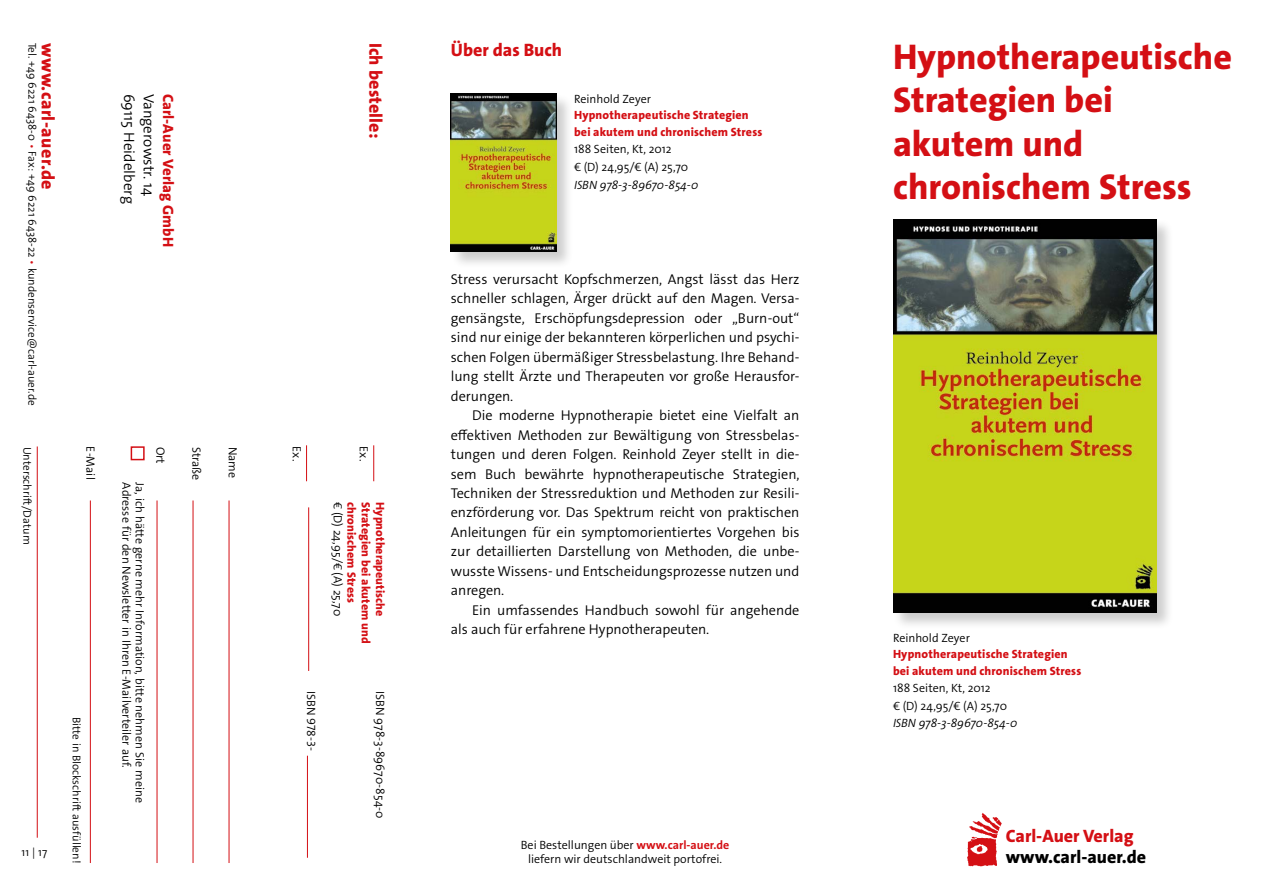
<style>
.page{position:relative;width:1263px;height:893px;background:#fff}
.page>*{position:absolute;margin:0;border:0;box-sizing:border-box;transform-origin:0 0}
.t1{font:800 36px/43.2px "The Sans Os F";color:#d40f14}
.t2{font:800 18px "The Sans Os F";letter-spacing:.005em;color:#d40f14}
.t3{font:800 18px "The Sans Os F";color:#000}
.t4{font:800 18px "The Sans Os F";letter-spacing:.025em;color:#d40f14}
.t5{font:300 15px "The Sans Os F";letter-spacing:.005em;color:#000}
.t6{font:800 15px "The Sans Os F";letter-spacing:.005em;color:#d40f14}
.t7{font:300 14.25px/19.5px "The Sans Os F";color:#000;text-align:justify}
.t8{font:300 12px/17.7px "The Sans Os F";color:#000}
.t9{font:800 12px/16.5px "The Sans Os F";letter-spacing:.01em;color:#d40f14}
.t10{font:italic 300 12px "The Sans Os F";color:#000}
.t11{font:300 11.25px "The Sans Os F";color:#000}
.s1{color:#d40f14}
.s2{font-weight:700;color:#d40f14}
</style>
<div class="page">
<div style="left:892px;top:219px;width:282px;height:411px;background:#000;opacity:.2"></div>
<img style="left:893px;top:219px;width:263px;height:393px">
<hr style="left:307px;top:756px;width:1px;height:102px;background:#d40f14">
<hr style="left:229px;top:500px;width:1px;height:363px;background:#d40f14">
<hr style="left:193px;top:500px;width:1px;height:363px;background:#d40f14">
<hr style="left:157px;top:500px;width:1px;height:363px;background:#d40f14">
<div style="left:131px;top:446px;width:14px;height:14px;border:2px solid #d40f14"></div>
<hr style="left:90px;top:500px;width:1px;height:363px;background:#d40f14">
<hr style="left:37px;top:446px;width:1px;height:392px;background:#d40f14">
<hr style="left:373px;top:445px;width:1px;height:36px;background:#d40f14">
<hr style="left:306px;top:445px;width:1px;height:36px;background:#d40f14">
<hr style="left:308px;top:507px;width:1px;height:164px;background:#d40f14">
<div style="left:450px;top:93px;width:124px;height:176px;background:#000;opacity:.2"></div>
<img style="left:451px;top:94px;width:105px;height:158px">
<img style="left:967px;top:812px;width:35px;height:55px">
<p class="t11" style="left:39px;top:43px;width:365px;rotate:90deg">Tel. +49 6221 6438-0 <span class="s1">•</span> Fax: +49 6221 6438-22 <span class="s1">•</span> kundenservice@carl-auer.de</p>
<p class="t4" style="left:60px;top:43px;width:149px;rotate:90deg">www.carl-auer.de</p>
<p class="t2" style="left:387px;top:43px;width:97px;rotate:90deg">Ich bestelle:</p>
<p class="t5" style="left:139px;top:94px;width:112px;rotate:90deg">69115 Heidelberg</p>
<p class="t5" style="left:158px;top:94px;width:104px;rotate:90deg">Vangerowstr. 14</p>
<p class="t6" style="left:178px;top:94px;width:155px;rotate:90deg">Carl-Auer Verlag GmbH</p>
<p class="t8" style="left:169px;top:446px;width:19px;rotate:90deg">Ort</p>
<p class="t8" style="left:205px;top:446px;width:35px;rotate:90deg">Straße</p>
<p class="t8" style="left:241px;top:446px;width:33px;rotate:90deg">Name</p>
<p class="t11" style="left:34px;top:446px;width:99px;rotate:90deg">Unterschrift/Datum</p>
<p class="t8" style="left:306px;top:446px;width:16px;rotate:90deg">Ex.</p>
<p class="t8" style="left:373px;top:446px;width:16px;rotate:90deg">Ex.</p>
<p class="t8" style="left:99px;top:446px;width:35px;rotate:90deg">E-Mail</p>
<p class="t8" style="left:135px;top:482px;width:287px;rotate:90deg">Adresse für den Newsletter in Ihren E-Mailverteiler auf.</p>
<p class="t8" style="left:149px;top:482px;width:322px;rotate:90deg">Ja, ich hätte gerne mehr Information, bitte nehmen Sie meine</p>
<p class="t8" style="left:347px;top:502px;width:116px;rotate:90deg">€ (D) 24,95/€ (A) 25,70</p>
<p class="t9" style="left:360px;top:502px;width:102px;rotate:90deg">chronischem Stress</p>
<p class="t9" style="left:374px;top:502px;width:143px;rotate:90deg">Strategien bei akutem und</p>
<p class="t9" style="left:388px;top:502px;width:116px;rotate:90deg">Hypnotherapeutische</p>
<p class="t8" style="left:320px;top:691px;width:61px;rotate:90deg">ISBN 978-3-</p>
<p class="t8" style="left:389px;top:691px;width:129px;rotate:90deg">ISBN 978-3-89670-854-0</p>
<p class="t11" style="left:84px;top:717px;width:148px;rotate:90deg">Bitte in Blockschrift ausfüllen!</p>
<p class="t11" style="left:21px;top:845px;width:27px">11 | 17</p>
<p class="t2" style="left:451px;top:38px;width:113px">Über das Buch</p>
<p class="t8" style="left:574px;top:90px;width:78px">Reinhold Zeyer</p>
<p class="t9" style="left:574px;top:107px;width:190px">Hypnotherapeutische Strategien bei akutem und chronischem Stress</p>
<p class="t8" style="left:574px;top:141px;width:116px">188 Seiten, Kt, 2012<br>€ (D) 24,95/€ (A) 25,70</p>
<p class="t10" style="left:574px;top:177px;width:126px">ISBN 978-3-89670-854-0</p>
<p class="t7" style="left:451px;top:269px;width:350px">Stress verursacht Kopfschmerzen, Angst lässt das Herz schneller schlagen, Ärger drückt auf den Magen. Versa&shy;gensängste, Erschöpfungsdepression oder „Burn-out“ sind nur einige der bekannteren körperlichen und psychi&shy;schen Folgen übermäßiger Stressbelastung. Ihre Behand&shy;lung stellt Ärzte und Therapeuten vor große Herausfor&shy;derungen.</p>
<p class="t7" style="left:451px;top:406px;width:350px;text-indent:21px">Die moderne Hypnotherapie bietet eine Vielfalt an effektiven Methoden zur Bewältigung von Stressbelas&shy;tungen und deren Folgen. Reinhold Zeyer stellt in die&shy;sem Buch bewährte hypnotherapeutische Strategien, Techniken der Stressreduktion und Methoden zur Resili&shy;enzförderung vor. Das Spektrum reicht von praktischen Anleitungen für ein symptomorientiertes Vorgehen bis zur detaillierten Darstellung von Methoden, die unbe&shy;wusste Wissens- und Entscheidungsprozesse nutzen und anregen.</p>
<p class="t7" style="left:451px;top:600px;width:350px;text-indent:21px">Ein umfassendes Handbuch sowohl für angehende als auch für erfahrene Hypnotherapeuten.</p>
<p class="t8" style="left:521px;top:838px;width:210px;line-height:14.4px;text-align:center">Bei Bestellungen über <span class="s2">www.carl-auer.de </span>liefern wir deutschlandweit portofrei.</p>
<h1 class="t1" style="left:893px;top:36px;width:341px">Hypnotherapeutische<br>Strategien bei akutem und chronischem Stress</h1>
<p class="t8" style="left:893px;top:629px;width:78px">Reinhold Zeyer</p>
<p class="t9" style="left:893px;top:646px;width:190px">Hypnotherapeutische Strategien bei akutem und chronischem Stress</p>
<p class="t8" style="left:893px;top:680px;width:116px">188 Seiten, Kt, 2012<br>€ (D) 24,95/€ (A) 25,70</p>
<p class="t10" style="left:893px;top:715px;width:126px">ISBN 978-3-89670-854-0</p>
<p class="t2" style="left:1006px;top:824px;width:129px">Carl-Auer Verlag</p>
<p class="t3" style="left:1006px;top:846px;width:142px">www.carl-auer.de</p>
</div>
